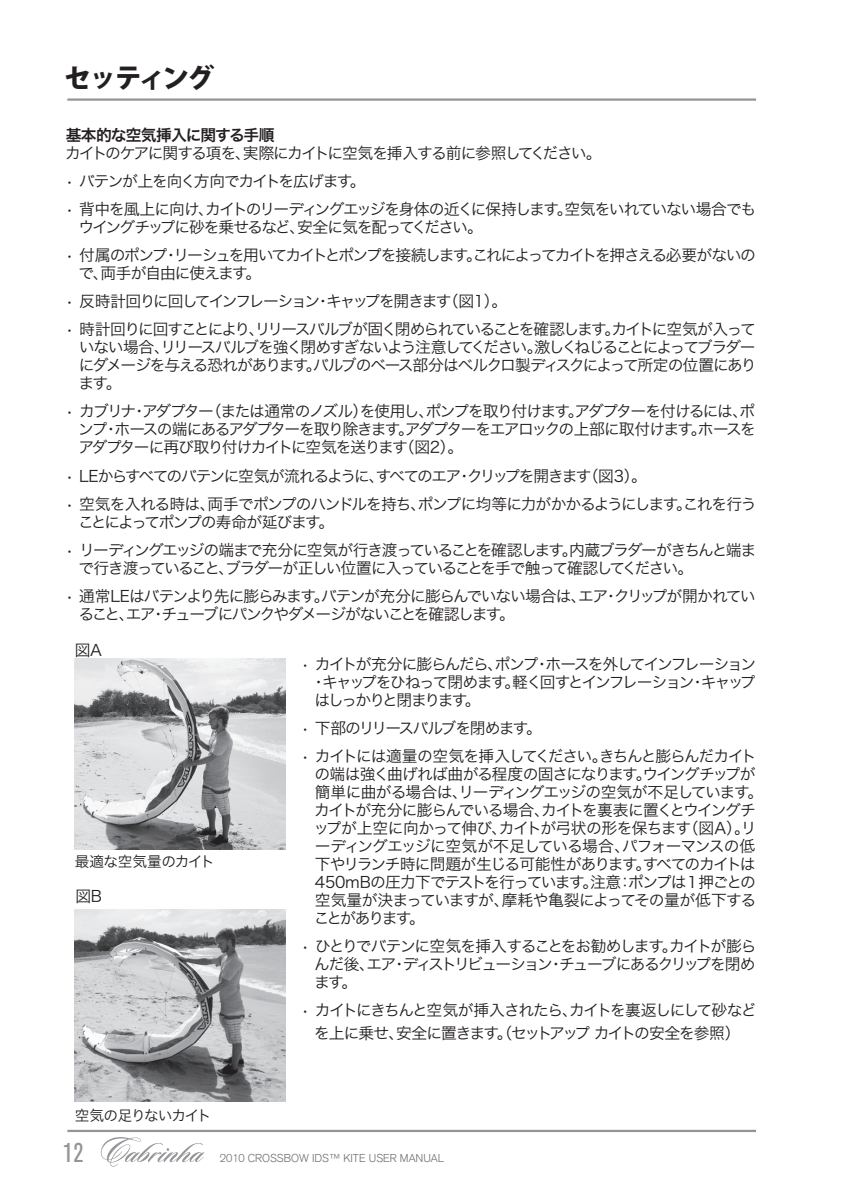
<style>
.page{position:relative;width:849px;height:1193px;background:#fff}
.page>*{position:absolute;margin:0;border:0;box-sizing:border-box;transform-origin:0 0}
.t1{font:800 27px "Koz Go Pro";letter-spacing:-.07em;color:#231f20}
.t2{font:condensed 27px "Akzidenz Grotesk BE";color:#939598}
.t3{font:15.75px/18px "Hira Kaku Pro W3";letter-spacing:-.085em;color:#231f20}
.t4{font:15.75px "Hira Kaku Pro W3";letter-spacing:-.11em;color:#231f20}
.t5{font:15.75px "Hira Kaku Pro W6";letter-spacing:-.055em;color:#231f20}
.t6{font:14.62px "Hira Kaku Pro W3";letter-spacing:-.03em;color:#231f20}
.t7{font:14.62px "Hira Kaku Pro W3";letter-spacing:-.08em;color:#231f20}
.t8{font:300 11.25px "Akzidenz Grotesk";color:#717275}
</style>
<div class="page">
<hr style="left:67px;top:1130px;width:688px;height:2px;background:#939598">
<svg style="left:101px;top:1137px;width:103px;height:29px"></svg>
<hr style="left:67px;top:98px;width:688px;height:3px;background:#939598">
<img style="left:75px;top:658px;width:210px;height:191px">
<img style="left:75px;top:910px;width:210px;height:191px">
<h1 class="t1" style="left:64px;top:61px;width:152px">セッティング</h1>
<p class="t5" style="left:66px;top:120px;width:210px">基本的な空気挿入に関する手順</p>
<p class="t3" style="left:65px;top:143px;width:537px">カイトのケアに関する項を、実際にカイトに空気を挿入する前に参照してください。</p>
<p class="t3" style="left:66px;top:171px;width:301px">• バテンが上を向く方向でカイトを広げます。</p>
<p class="t3" style="left:78px;top:199px;width:679px;text-indent:-13px">• 背中を風上に向け、カイトのリーディングエッジを身体の近くに保持します。空気をいれていない場合でもウイングチップに砂を乗せるなど、安全に気を配ってください。</p>
<p class="t3" style="left:78px;top:245px;width:678px;text-indent:-13px">• 付属のポンプ・リーシュを用いてカイトとポンプを接続します。これによってカイトを押さえる必要がないので、両手が自由に使えます。</p>
<p class="t4" style="left:66px;top:287px;width:442px">• 反時計回りに回してインフレーション・キャップを開きます（図1）。</p>
<p class="t3" style="left:78px;top:319px;width:679px;text-align:justify;text-indent:-13px">• 時計回りに回すことにより、リリースバルブが固く閉められていることを確認します。カイトに空気が入っていない場合、リリースバルブを強く閉めすぎないよう注意してください。激しくねじることによってブラダーにダメージを与える恐れがあります。バルブのベース部分はベルクロ製ディスクによって所定の位置にあります。</p>
<p class="t3" style="left:78px;top:401px;width:678px;text-align:justify;text-indent:-12px">• カブリナ・アダプター（または通常のノズル）を使用し、ポンプを取り付けます。アダプターを付けるには、ポンプ・ホースの端にあるアダプターを取り除きます。アダプターをエアロックの上部に取付けます。ホースをアダプターに再び取り付けカイトに空気を送ります（図2）。</p>
<p class="t3" style="left:66px;top:465px;width:582px">• LEからすべてのバテンに空気が流れるように、すべてのエア・クリップを開きます（図3）。</p>
<p class="t3" style="left:78px;top:494px;width:679px;text-indent:-12px">• 空気を入れる時は、両手でポンプのハンドルを持ち、ポンプに均等に力がかかるようにします。これを行うことによってポンプの寿命が延びます。</p>
<p class="t3" style="left:78px;top:540px;width:678px;text-indent:-13px">• リーディングエッジの端まで充分に空気が行き渡っていることを確認します。内蔵ブラダーがきちんと端まで行き渡っていること、ブラダーが正しい位置に入っていることを手で触って確認してください。</p>
<p class="t3" style="left:78px;top:586px;width:678px;text-indent:-13px">• 通常LEはバテンより先に膨らみます。バテンが充分に膨らんでいない場合は、エア・クリップが開かれていること、エア・チューブにパンクやダメージがないことを確認します。</p>
<p class="t3" style="left:311px;top:654px;width:446px;text-align:justify;text-indent:-10px">• カイトが充分に膨らんだら、ポンプ・ホースを外してインフレーション・キャップをひねって閉めます。軽く回すとインフレーション・キャップはしっかりと閉まります。</p>
<p class="t3" style="left:301px;top:718px;width:242px">• 下部のリリースバルブを閉めます。</p>
<p class="t3" style="left:313px;top:746px;width:451px;text-indent:-12px">• カイトには適量の空気を挿入してください。きちんと膨らんだカイトの端は強く曲げれば曲がる程度の固さになります。ウイングチップが簡単に曲がる場合は、リーディングエッジの空気が不足しています。カイトが充分に膨らんでいる場合、カイトを裏表に置くとウイングチップが上空に向かって伸び、カイトが弓状の形を保ちます（図A）。リーディングエッジに空気が不足している場合、パフォーマンスの低下やリランチ時に問題が生じる可能性があります。すべてのカイトは450mBの圧力下でテストを行っています。注意：ポンプは１押ごとの空気量が決まっていますが、摩耗や亀裂によってその量が低下することがあります。</p>
<p class="t3" style="left:314px;top:936px;width:444px;text-align:justify;text-indent:-13px">• ひとりでバテンに空気を挿入することをお勧めします。カイトが膨らんだ後、エア・ディストリビューション・チューブにあるクリップを閉めます。</p>
<p class="t3" style="left:301px;top:998px;width:456px;line-height:22.5px;text-align:center">• カイトにきちんと空気が挿入されたら、カイトを裏返しにして砂などを上に乗せ、安全に置きます。（セットアップカイトの安全を参照）</p>
<p class="t3" style="left:75px;top:640px;width:29px">図A</p>
<p class="t6" style="left:75px;top:848px;width:141px">最適な空気量のカイト</p>
<p class="t3" style="left:75px;top:886px;width:28px">図B</p>
<p class="t7" style="left:75px;top:1103px;width:138px">空気の足りないカイト</p>
<h1 class="t2" style="left:63px;top:1138px;width:11px">12</h1>
<p class="t8" style="left:220px;top:1151px;width:226px">2010 CROSSBOW IDS™ KITE USER MANUAL</p>
</div>
